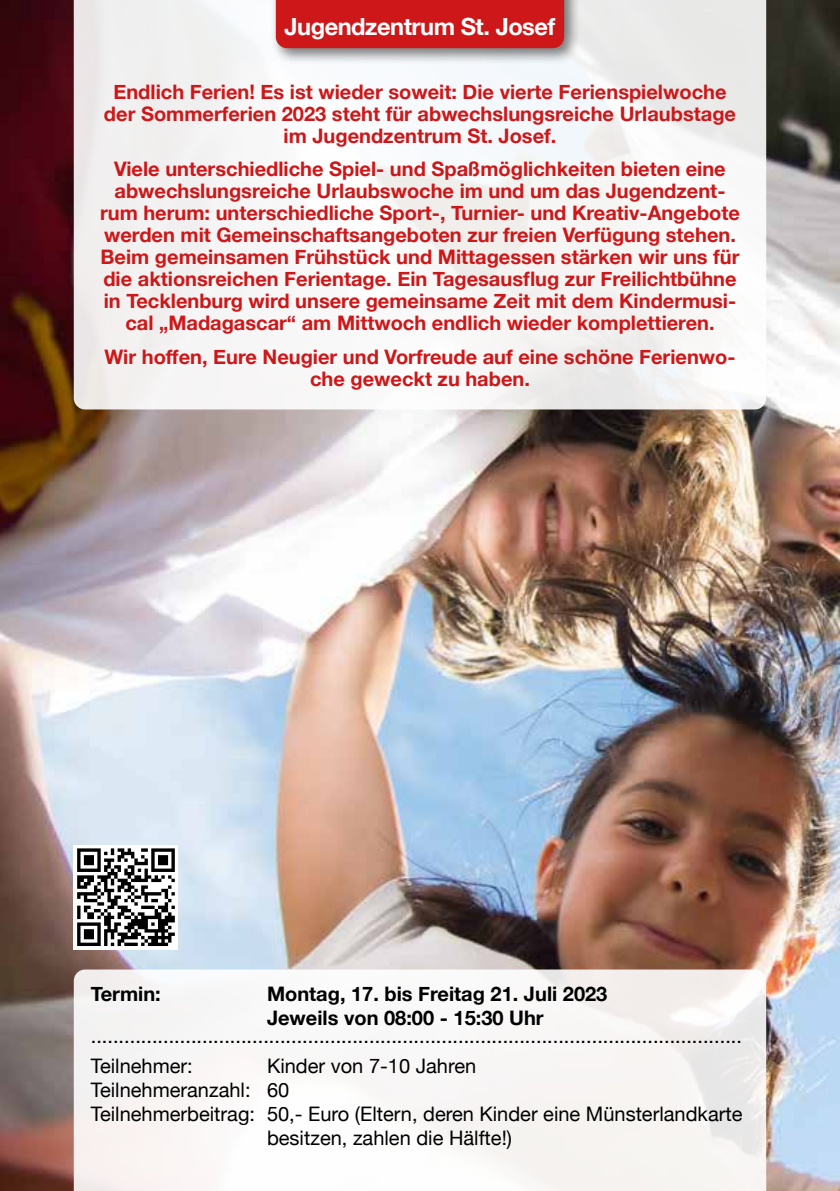
<style>
.page{position:relative;width:840px;height:1191px;background:#fff}
.page>*{position:absolute;margin:0;border:0;box-sizing:border-box;transform-origin:0 0}
.t1{font:700 23.6px "Helvetica Neue";letter-spacing:-.02em;color:#fff}
.t2{font:700 20px/22px "Helvetica Neue";color:#cd1719;text-align:center}
.t3{font:20px/30px "Helvetica Neue";color:#000}
.t4{font:700 20px/24px "Helvetica Neue";color:#000}
</style>
<div class="page">
<img style="left:0;top:0;width:839px;height:1191px">
<svg style="left:74px;top:0;width:691px;height:409px;fill:#f5f5f5"></svg>
<div style="left:270px;top:0;width:311px;height:65px;background:#000;opacity:.5"></div>
<div style="left:276px;top:0;width:288px;height:48px;background:#cd1719"></div>
<svg style="left:74px;top:969px;width:691px;height:222px;fill:#f8f6f5"></svg>
<div style="left:74px;top:845px;width:104px;height:104px;background:#fff"></div>
<svg style="left:77px;top:848px;width:98px;height:98px"></svg>
<p class="t1" style="left:284px;top:9px;width:272px">Jugendzentrum St. Josef</p>
<p class="t2" style="left:104px;top:81px;width:633px">Endlich Ferien! Es ist wieder soweit: Die vierte Ferienspielwoche der Sommerferien 2023 steht für abwechslungsreiche Urlaubstage im Jugendzentrum St. Josef.</p>
<p class="t2" style="left:100px;top:159px;width:641px">Viele unterschiedliche Spiel- und Spaßmöglichkeiten bieten eine abwechslungsreiche Urlaubswoche im und um das Jugendzent&shy;rum herum: unterschiedliche Sport-, Turnier- und Kreativ-Angebote werden mit Gemeinschaftsangeboten zur freien Verfügung stehen.<br>Beim gemeinsamen Frühstück und Mittagessen stärken wir uns für die aktionsreichen Ferientage. Ein Tagesausflug zur Freilichtbühne in Tecklenburg wird unsere gemeinsame Zeit mit dem Kindermusi&shy;cal „Madagascar“ am Mittwoch endlich wieder komplettieren.</p>
<p class="t2" style="left:104px;top:346px;width:632px">Wir hoffen, Eure Neugier und Vorfreude auf eine schöne Ferienwo&shy;che geweckt zu haben.</p>
<p class="t4" style="left:91px;top:982px;width:71px">Termin:</p>
<p class="t4" style="left:267px;top:982px;width:342px">Montag, 17. bis Freitag 21. Juli 2023<br>Jeweils von 08:00 - 15:30 Uhr</p>
<p class="t3" style="left:91px;top:1022px;width:652px">.....................................................................................................................<br>Teilnehmer:</p>
<p class="t3" style="left:267px;top:1052px;width:210px">Kinder von 7-10 Jahren</p>
<p class="t3" style="left:91px;top:1076px;width:200px">Teilnehmeranzahl: 60</p>
<p class="t3" style="left:91px;top:1100px;width:652px">Teilnehmerbeitrag: 50,- Euro (Eltern, deren Kinder eine Münsterlandkarte</p>
<p class="t3" style="left:267px;top:1124px;width:246px">besitzen, zahlen die Hälfte!)</p>
</div>
